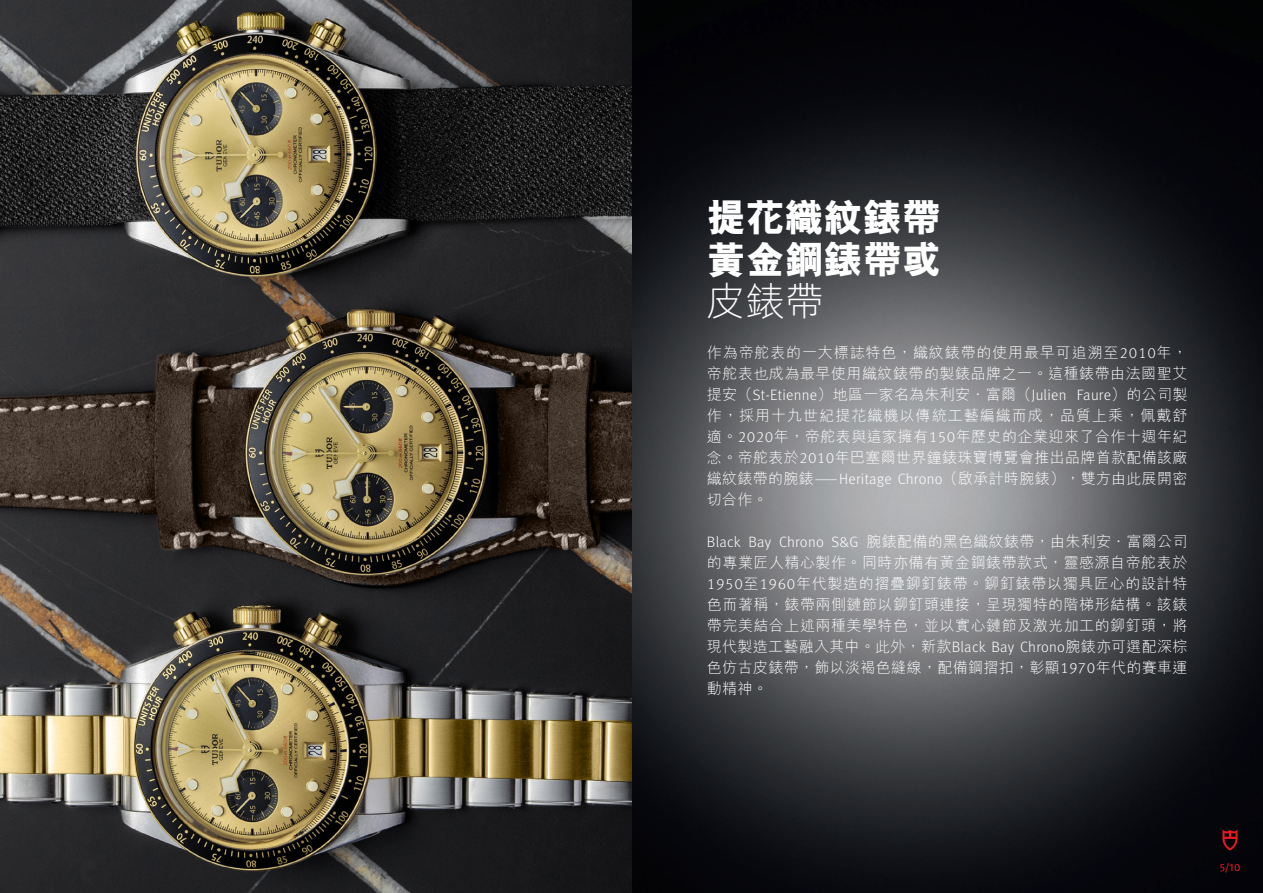
<style>
.page{position:relative;width:1263px;height:893px;background:#fff}
.page>*{position:absolute;margin:0;border:0;box-sizing:border-box;transform-origin:0 0}
._2017_Titre{font:800 39px "M Hei HK";color:#fff}
._2017_Titre-2{font:300 39px "M Hei HK";color:#fff}
._2017_Titre-3{font:300 15px/21px "M Hei HK";letter-spacing:.025em;color:#fff;text-align:justify}
.t1{font:300 10.5px "Meta Pro";color:#e21a21}
.s1{font-family:"Meta Pro"}
</style>
<div class="page">
<img style="left:631px;top:0;width:632px;height:893px">
<img style="left:0;top:0;width:631px;height:893px">
<svg style="left:1222px;top:829px;width:15px;height:21px"></svg>
<p class="_2017_Titre" style="left:707px;top:191px;width:235px">提花織紋錶帶</p>
<p class="_2017_Titre" style="left:707px;top:233px;width:235px">黃金鋼錶帶或</p>
<p class="_2017_Titre-2" style="left:707px;top:274px;width:118px">皮錶帶</p>
<p class="_2017_Titre-3" style="left:707px;top:341px;width:482px">作為帝舵表的一大標誌特色，織紋錶帶的使用最早可追溯至<span class="s1">2010</span>年，帝舵表也成為最早使用織紋錶帶的製錶品牌之一。這種錶帶由法國聖艾提安（<span class="s1">St-Etienne</span>）地區一家名為朱利安．富爾（<span class="s1">Julien Faure</span>）的公司製作，採用十九世紀提花織機以傳統工藝編織而成，品質上乘，佩戴舒適。<span class="s1">2020</span>年，帝舵表與這家擁有<span class="s1">150</span>年歷史的企業迎來了合作十週年紀念。帝舵表於<span class="s1">2010</span>年巴塞爾世界鐘錶珠寶博覽會推出品牌首款配備該廠織紋錶帶的腕錶<span class="s1">—Heritage Chrono</span>（啟承計時腕錶），雙方由此展開密切合作。</p>
<p class="_2017_Titre-3" style="left:707px;top:530px;width:482px"><span class="s1">Black Bay Chrono S&amp;G</span> 腕錶配備的黑色織紋錶帶，由朱利安．富爾公司的專業匠人精心製作。同時亦備有黃金鋼錶帶款式，靈感源自帝舵表於<span class="s1">1950</span>至<span class="s1">1960</span>年代製造的摺疊鉚釘錶帶。鉚釘錶帶以獨具匠心的設計特色而著稱，錶帶兩側鏈節以鉚釘頭連接，呈現獨特的階梯形結構。該錶帶完美結合上述兩種美學特色，並以實心鏈節及激光加工的鉚釘頭，將現代製造工藝融入其中。此外，新款<span class="s1">Black Bay Chrono</span>腕錶亦可選配深棕色仿古皮錶帶，飾以淡褐色縫線，配備鋼摺扣，彰顯<span class="s1">1970</span>年代的賽車運動精神。</p>
<p class="t1" style="left:1220px;top:860px;width:22px">5/10</p>
</div>
